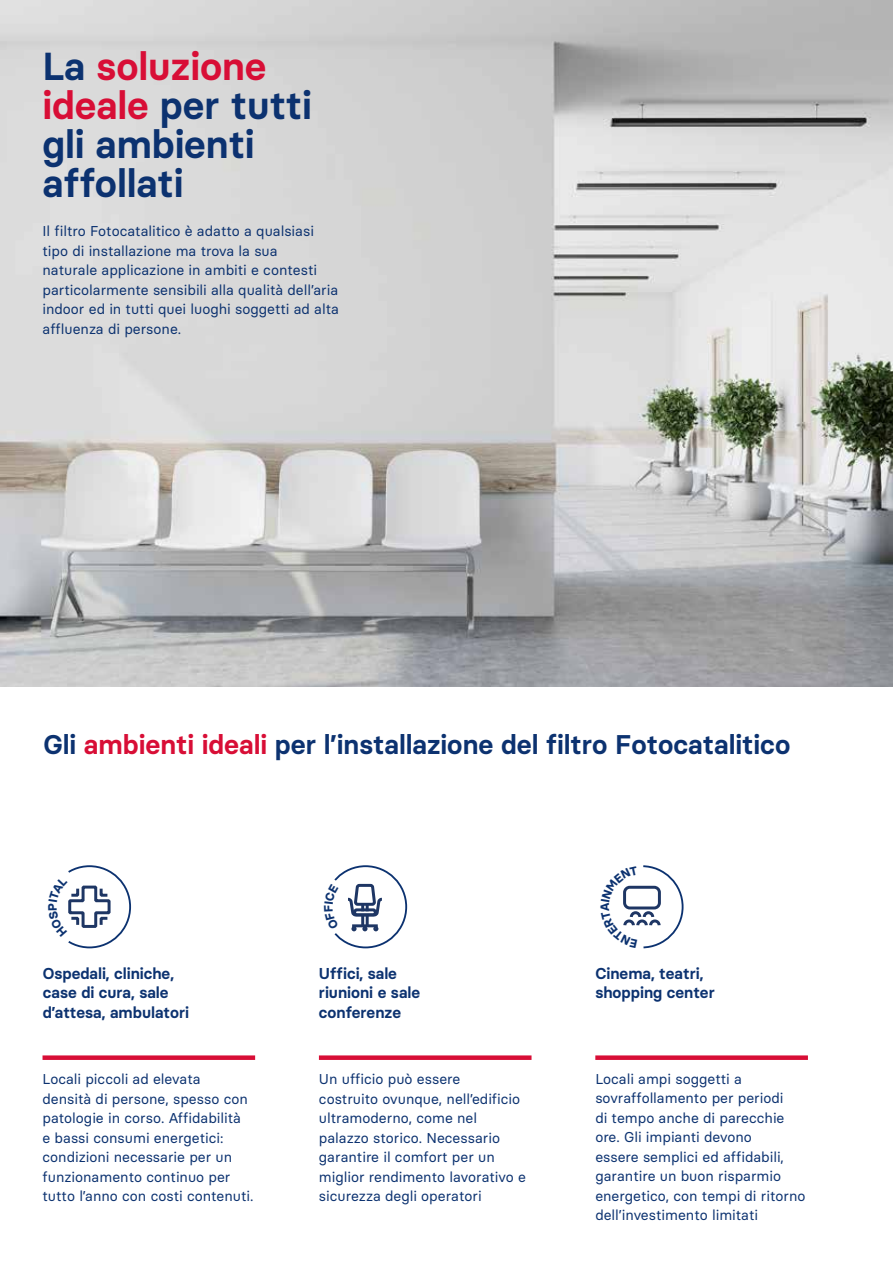
<style>
.page{position:relative;width:893px;height:1263px;background:#fff}
.page>*{position:absolute;margin:0;border:0;box-sizing:border-box;transform-origin:0 0}
.t1{font:600 39px/39px "Basier Circle";color:#0c3270}
.t2{font:600 27px "Basier Circle";color:#0c3270}
.t3{font:600 15.75px/19.5px "Basier Circle";color:#0c3270}
.t4{font:14.25px/19.5px "Basier Circle";color:#0c3270}
.s1{color:#d80e36}
</style>
<div class="page">
<img style="left:0;top:0;width:893px;height:686px">
<div style="left:43px;top:1055px;width:212px;height:5px;background:#d80e36"></div>
<div style="left:319px;top:1055px;width:212px;height:5px;background:#d80e36"></div>
<div style="left:595px;top:1055px;width:213px;height:5px;background:#d80e36"></div>
<svg style="left:68px;top:865px;width:44px;height:84px"></svg>
<svg style="left:334px;top:866px;width:51px;height:82px"></svg>
<svg style="left:623px;top:865px;width:39px;height:84px"></svg>
<h1 class="t1" style="left:43px;top:46px;width:271px">La <span class="s1">soluzione ideale</span> per tutti gli ambienti affollati</h1>
<p class="t4" style="left:43px;top:221px;width:298px">Il filtro Fotocatalitico è adatto a qualsiasi tipo di installazione ma trova la sua<br>naturale applicazione in ambiti e contesti particolarmente sensibili alla qualità dell’aria indoor ed in tutti quei luoghi soggetti ad alta affluenza di persone.</p>
<h2 class="t2" style="left:44px;top:728px;width:748px">Gli <span class="s1">ambienti ideali</span> per l’installazione del filtro Fotocatalitico</h2>
<p class="t3" style="left:43px;top:963px;width:148px">Ospedali, cliniche, case di cura, sale d’attesa, ambulatori</p>
<p class="t3" style="left:319px;top:963px;width:103px">Uffici, sale riunioni e sale conferenze</p>
<p class="t3" style="left:595px;top:963px;width:121px">Cinema, teatri, shopping center</p>
<p class="t4" style="left:43px;top:1069px;width:213px">Locali piccoli ad elevata<br>densità di persone, spesso con patologie in corso. Affidabilità<br>e bassi consumi energetici: condizioni necessarie per un funzionamento continuo per tutto l’anno con costi contenuti.</p>
<p class="t4" style="left:319px;top:1069px;width:209px">Un ufficio può essere<br>costruito ovunque, nell’edificio ultramoderno, come nel palazzo storico. Necessario garantire il comfort per un miglior rendimento lavorativo e sicurezza degli operatori</p>
<p class="t4" style="left:595px;top:1069px;width:212px">Locali ampi soggetti a sovraffollamento per periodi<br>di tempo anche di parecchie ore. Gli impianti devono<br>essere semplici ed affidabili, garantire un buon risparmio energetico, con tempi di ritorno dell’investimento limitati</p>
</div>
